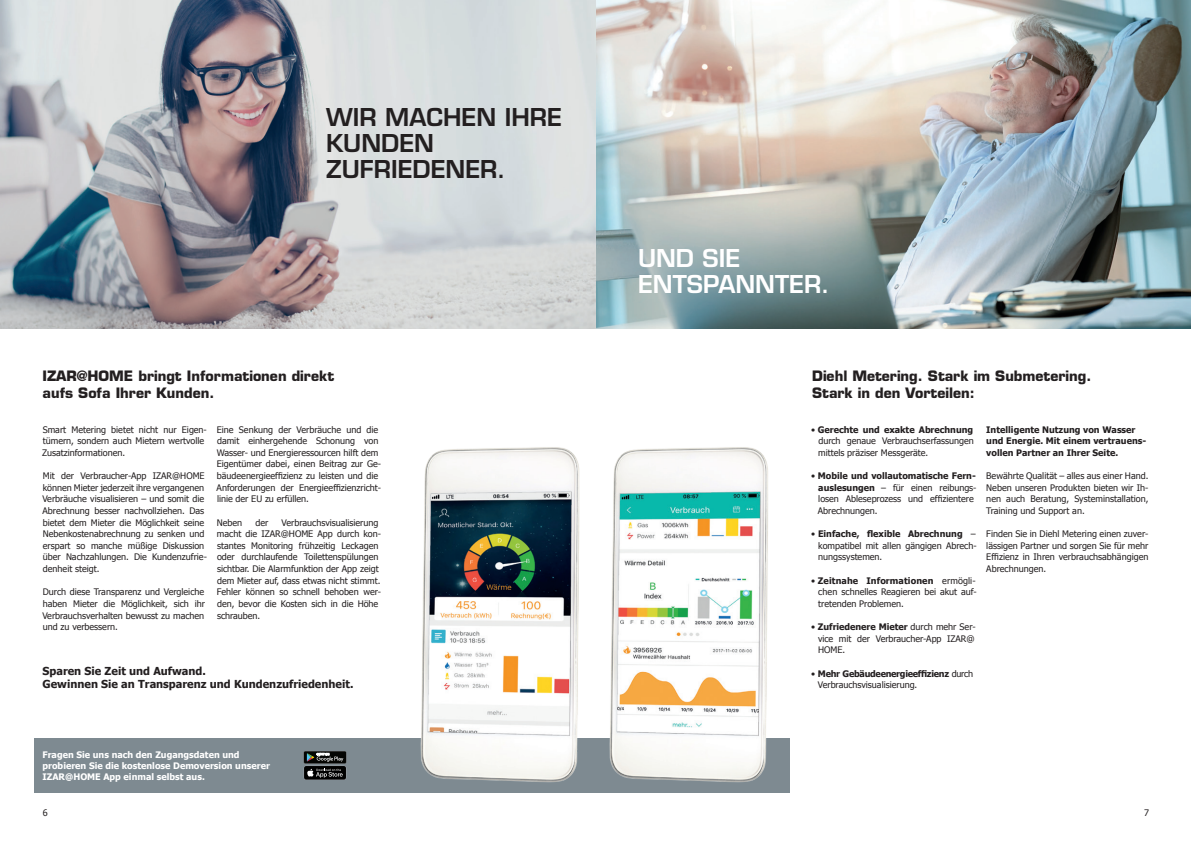
<style>
.page{position:relative;width:1191px;height:842px;background:#fff}
.page>*{position:absolute;margin:0;border:0;box-sizing:border-box;transform-origin:0 0}
.t1{font:600 24px/26px "Eurostile LT";color:#231f20}
.t2{font:600 24px/26px "Eurostile LT";color:#fff}
.t3{font:700 14px/16.8px "Eurostile LT";color:#231f20}
.t4{font:700 11px/13px "Tahoma";color:#231f20}
.t5{font:9px/11.6px "Tahoma";letter-spacing:-.005em;color:#231f20;text-align:justify}
.t6{font:700 9px/11px "Tahoma";color:#fff}
.t7{font:700 9px/11.6px "Tahoma";color:#231f20}
.s1{font-weight:700}
</style>
<div class="page">
<div style="left:34px;top:738px;width:755px;height:55px;background:#7e8a91"></div>
<img style="left:0;top:0;width:1191px;height:328px">
<img style="left:420px;top:447px;width:348px;height:336px">
<svg style="left:304px;top:751px;width:42px;height:29px"></svg>
<h1 class="t1" style="left:326px;top:104px;width:237px">WIR MACHEN IHRE<br>KUNDEN<br>ZUFRIEDENER.</h1>
<h2 class="t3" style="left:43px;top:367px;width:293px">IZAR@HOME bringt Informationen direkt aufs Sofa Ihrer Kunden.</h2>
<p class="t5" style="left:42px;top:423px;width:166px;text-align:left">Smart Metering bietet nicht nur Eigen&shy;tümern, sondern auch Mietern wertvolle<br>Zusatzinformationen.</p>
<p class="t5" style="left:42px;top:470px;width:166px;text-align:left">Mit der Verbraucher-App IZAR@HOME können Mieter jederzeit ihre vergangenen Verbräuche visualisieren – und somit die Abrechnung besser nachvollziehen. Das bietet dem Mieter die Möglichkeit seine Nebenkostenabrechnung zu senken und erspart so manche müßige Diskussion über Nachzahlungen. Die Kundenzufrie&shy;denheit steigt.</p>
<p class="t5" style="left:42px;top:586px;width:164px">Durch diese Transparenz und Vergleiche haben Mieter die Möglichkeit, sich ihr Verbrauchsverhalten bewusst zu machen und zu verbessern.</p>
<p class="t5" style="left:217px;top:423px;width:166px;text-align:left">Eine Senkung der Verbräuche und die damit einhergehende Schonung von Wasser- und Energieressourcen hilft dem Eigentümer dabei, einen Beitrag zur Ge&shy;bäudeenergieeffizienz zu leisten und die Anforderungen der Energieeffizienzricht&shy;linie der EU zu erfüllen.</p>
<p class="t5" style="left:217px;top:516px;width:27px">Neben</p>
<p class="t5" style="left:255px;top:516px;width:14px">der</p>
<p class="t5" style="left:217px;top:516px;width:166px;text-align:left;text-indent:65px">Verbrauchsvisualisierung macht die IZAR@HOME App durch kon&shy;stantes Monitoring frühzeitig Leckagen oder durchlaufende Toilettenspülungen sichtbar. Die Alarmfunktion der App zeigt dem Mieter auf, dass etwas nicht stimmt.<br>Fehler können so schnell behoben wer&shy;den, bevor die Kosten sich in die Höhe schrauben.</p>
<p class="t4" style="left:43px;top:664px;width:312px">Sparen Sie Zeit und Aufwand.<br>Gewinnen Sie an Transparenz und Kundenzufriedenheit.</p>
<p class="t6" style="left:43px;top:748px;width:229px">Fragen Sie uns nach den Zugangsdaten und probieren Sie die kostenlose Demoversion unserer<br>IZAR@HOME App einmal selbst aus.</p>
<h1 class="t2" style="left:638px;top:245px;width:193px">UND SIE<br>ENTSPANNTER.</h1>
<h2 class="t3" style="left:812px;top:367px;width:281px">Diehl Metering. Stark im Submetering.<br>Stark in den Vorteilen:</h2>
<p class="t5" style="left:818px;top:423px;width:157px;text-indent:-7px">• <span class="s1">Gerechte und exakte Abrechnung </span>durch genaue Verbrauchserfassungen mittels präziser Messgeräte.</p>
<p class="t5" style="left:818px;top:470px;width:160px;text-align:left;text-indent:-7px">• <span class="s1">Mobile und vollautomatische Fern&shy;auslesungen</span> – für einen reibungs&shy;losen Ableseprozess und effizientere<br>Abrechnungen.</p>
<p class="t5" style="left:818px;top:528px;width:160px;text-indent:-7px">• <span class="s1">Einfache, flexible Abrechnung</span> – kompatibel mit allen gängigen Abrech&shy;nungssystemen.</p>
<p class="t5" style="left:818px;top:574px;width:160px;text-indent:-7px">• <span class="s1">Zeitnahe Informationen</span> ermögli&shy;chen schnelles Reagieren bei akut auf&shy;tretenden Problemen.</p>
<p class="t5" style="left:818px;top:621px;width:159px;text-indent:-7px">• <span class="s1">Zufriedenere Mieter</span> durch mehr Ser&shy;vice mit der Verbraucher-App IZAR@ HOME.</p>
<p class="t5" style="left:818px;top:667px;width:157px;text-indent:-7px">• <span class="s1">Mehr Gebäudeenergieeffizienz</span> durch<br>Verbrauchsvisualisierung.</p>
<p class="t7" style="left:986px;top:423px;width:161px">Intelligente Nutzung von Wasser und Energie. Mit einem vertrauens&shy;vollen Partner an Ihrer Seite.</p>
<p class="t5" style="left:986px;top:470px;width:164px">Bewährte Qualität – alles aus einer Hand.<br>Neben unseren Produkten bieten wir Ih&shy;nen auch Beratung, Systeminstallation, Training und Support an.</p>
<p class="t5" style="left:986px;top:528px;width:164px">Finden Sie in Diehl Metering einen zuver&shy;lässigen Partner und sorgen Sie für mehr Effizienz in Ihren verbrauchsabhängigen Abrechnungen.</p>
<p class="t5" style="left:43px;top:807px;width:6px">6</p>
<p class="t5" style="left:1144px;top:807px;width:6px">7</p>
</div>
